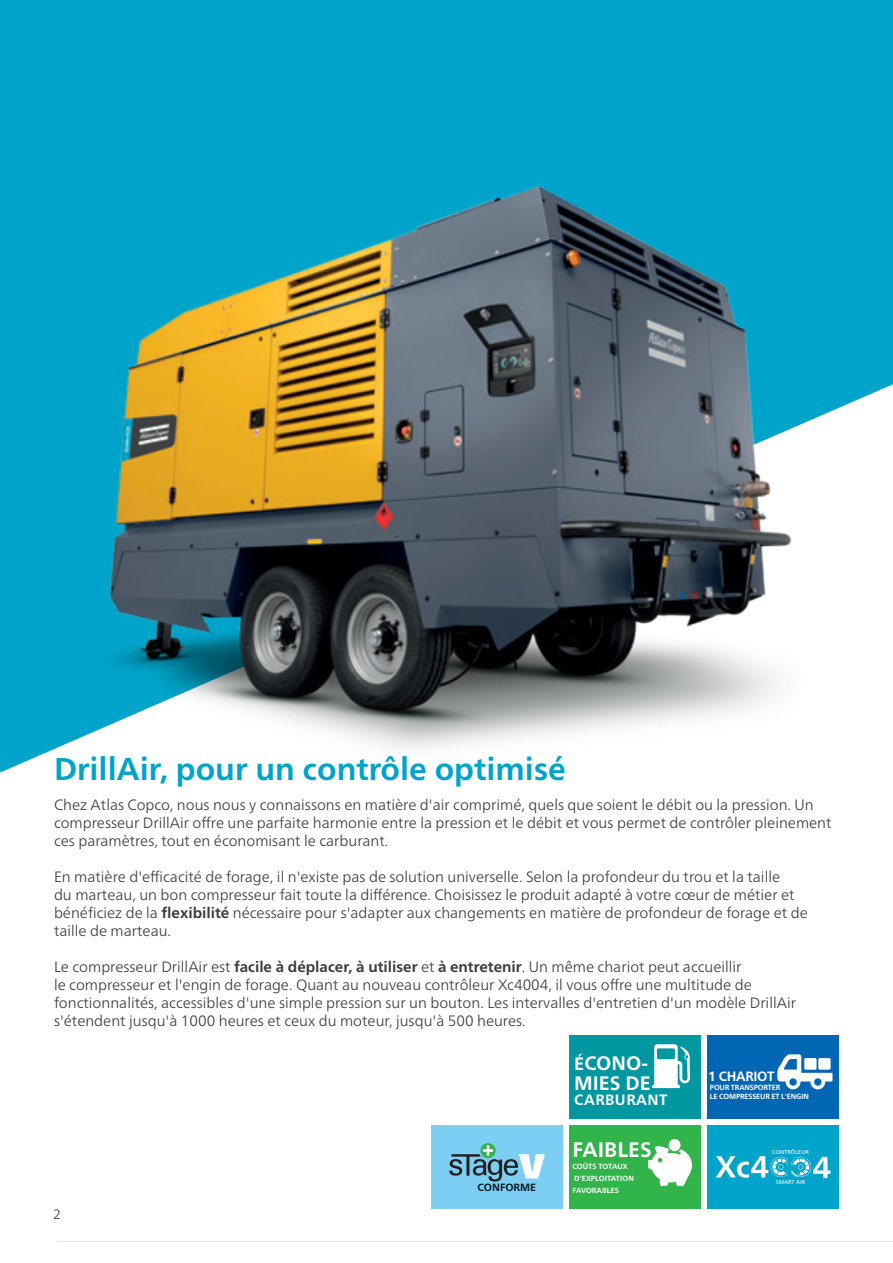
<style>
.page{position:relative;width:893px;height:1263px;background:#fff}
.page>*{position:absolute;margin:0;border:0;box-sizing:border-box;transform-origin:0 0}
.t1{font:700 31.5px "Neue Frutiger World";color:#00a4ca}
.t2{font:700 21px "Neue Frutiger World";color:#fff}
.t3{font:700 19.5px/19.5px "Neue Frutiger World";color:#fff}
.t4{font:300 15px/18px "Neue Frutiger World";color:#353b40}
.t5{font:700 15px "Neue Frutiger World";letter-spacing:.03em;color:#fff}
.t6{font:700 13.5px "Neue Frutiger World";letter-spacing:-.02em;color:#fff}
.t7{font:300 13.5px "Neue Frutiger World";color:#353b40}
.t8{font:700 10.5px "Neue Frutiger World";color:#071822}
.t9{font:700 7.5px/9px "Neue Frutiger World";letter-spacing:-.02em;color:#fff}
.t10{font:700 7.5px/12px "Neue Frutiger World";color:#fff}
.t11{font:5.7px "Neue Frutiger World";color:#fff}
.s1{font-weight:700}
.s2{font-size:18px}
</style>
<div class="page">
<hr style="left:56px;top:1241px;width:837px;height:1px;background:#e6e7e9">
<div style="left:0;top:0;width:893px;height:392px;background:#00a4ca"></div>
<div style="left:569px;top:1125px;width:132px;height:84px;background:#31b44a"></div>
<svg style="left:648px;top:1146px;width:44px;height:40px"></svg>
<div style="left:669px;top:1139px;width:12px;height:12px;background:#fff;border-radius:50%"></div>
<div style="left:707px;top:1035px;width:132px;height:83px;background:#0166b3"></div>
<svg style="left:777px;top:1054px;width:55px;height:35px"></svg>
<div style="left:707px;top:1125px;width:132px;height:84px;background:#00a4ca"></div>
<svg style="left:716px;top:1156px;width:114px;height:22px"></svg>
<div style="left:431px;top:1125px;width:132px;height:84px;background:#7ccff2"></div>
<svg style="left:480px;top:1143px;width:16px;height:15px"></svg>
<svg style="left:449px;top:1145px;width:96px;height:36px"></svg>
<div style="left:569px;top:1035px;width:132px;height:83px;background:#0097a0"></div>
<svg style="left:652px;top:1044px;width:38px;height:44px"></svg>
<img style="left:0;top:103px;width:875px;height:670px">
<h1 class="t1" style="left:54px;top:741px;width:513px">DrillAir, pour un contrôle optimisé</h1>
<p class="t4" style="left:54px;top:796px;width:779px">Chez Atlas Copco, nous nous y connaissons en matière d'air comprimé, quels que soient le débit ou la pression. Un compresseur DrillAir offre une parfaite harmonie entre la pression et le débit et vous permet de contrôler pleinement ces paramètres, tout en économisant le carburant.</p>
<p class="t4" style="left:54px;top:868px;width:755px">En matière d'efficacité de forage, il n'existe pas de solution universelle. Selon la profondeur du trou et la taille<br>du marteau, un bon compresseur fait toute la différence. Choisissez le produit adapté à votre cœur de métier et bénéficiez de la <span class="s1">flexibilité</span> nécessaire pour s'adapter aux changements en matière de profondeur de forage et de taille de marteau.</p>
<p class="t4" style="left:54px;top:958px;width:743px">Le compresseur DrillAir est <span class="s1">facile à déplacer, à utiliser</span> et <span class="s1">à entretenir</span>. Un même chariot peut accueillir<br>le compresseur et l'engin de forage. Quant au nouveau contrôleur Xc4004, il vous offre une multitude de fonctionnalités, accessibles d'une simple pression sur un bouton. Les intervalles d'entretien d'un modèle DrillAir s'étendent jusqu'à 1000 heures et ceux du moteur, jusqu'à 500 heures.</p>
<p class="t7" style="left:53px;top:1204px;width:9px">2</p>
<p class="t8" style="left:477px;top:1178px;width:60px">CONFORME</p>
<h3 class="t3" style="left:574px;top:1053px;width:78px"><span class="s2">É</span>CONO-<br>MIES DE</h3>
<p class="t5" style="left:574px;top:1086px;width:95px">CARBURANT</p>
<h2 class="t2" style="left:572px;top:1131px;width:81px">FAIBLES</h2>
<p class="t10" style="left:572px;top:1160px;width:63px">COÛTS TOTAUX<br>D'EXPLOITATION<br>FAVORABLES</p>
<p class="t6" style="left:708px;top:1064px;width:68px">1 CHARIOT</p>
<p class="t9" style="left:710px;top:1082px;width:100px">POUR TRANSPORTER<br>LE COMPRESSEUR ET L'ENGIN</p>
<p class="t11" style="left:772px;top:1148px;width:38px">CONTRÔLEUR</p>
<p class="t11" style="left:776px;top:1177px;width:31px">SMART AIR</p>
</div>
